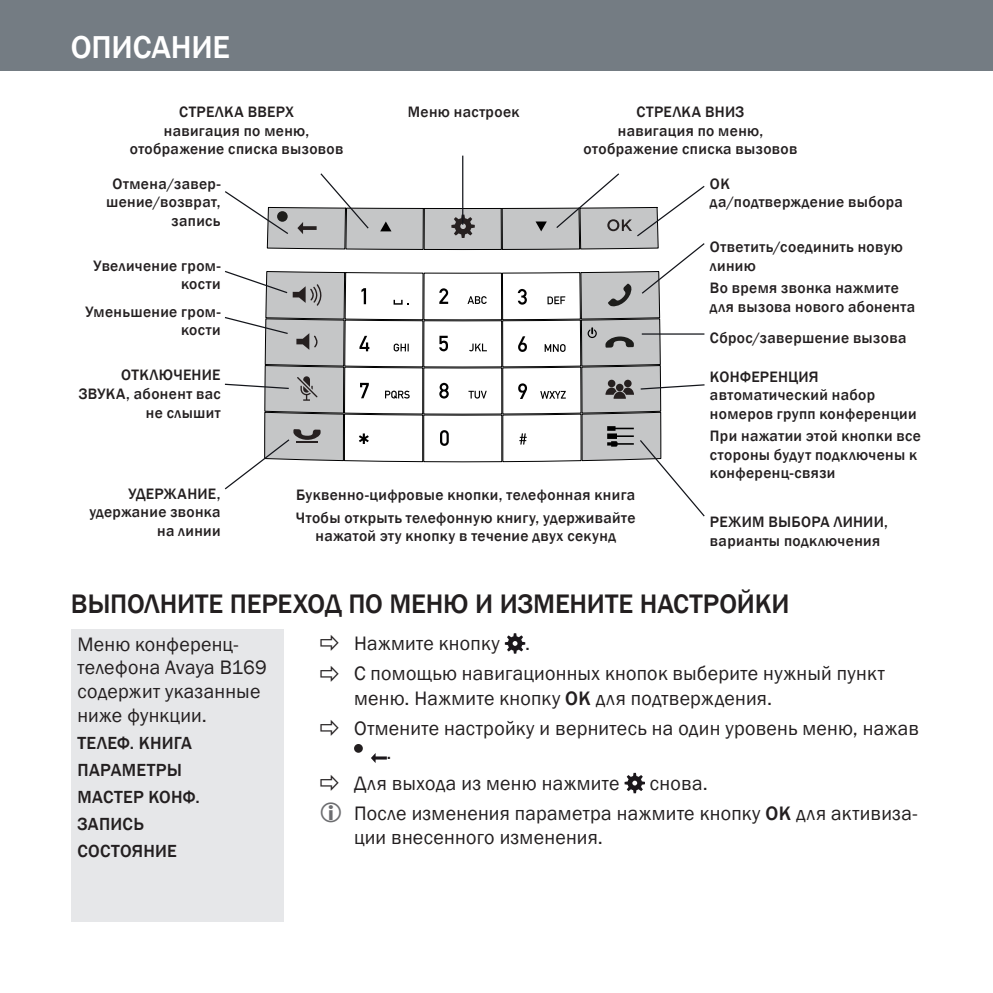
<style>
.page{position:relative;width:993px;height:993px;background:#fff}
.page>*{position:absolute;margin:0;border:0;box-sizing:border-box;transform-origin:0 0}
.Rubrik_1{font:500 32.5px "Franklin Gothic";letter-spacing:-.01em;color:#fff}
.Rubrik_2{font:500 27.5px "Franklin Gothic";letter-spacing:-.01em;color:#231f20}
.Bröd_ih{font:20px/24.5px "Franklin Gothic";letter-spacing:.015em;color:#231f20}
.Bröd{font:20px/23.8px "Franklin Gothic";letter-spacing:.01em;color:#231f20}
.Bröd_marginal{font:500 18px "Franklin Gothic";letter-spacing:.015em;color:#231f20}
.Bildtext{font:500 15.5px/18.5px "Franklin Gothic";letter-spacing:.025em;color:#231f20}
.s1{font-weight:500}
</style>
<div class="page">
<div style="left:0;top:0;width:992px;height:71px;background:#747c83"></div>
<hr style="left:462px;top:155px;width:1px;height:70px;background:#13151b">
<svg style="left:224px;top:172px;width:481px;height:345px"></svg>
<div style="left:71px;top:629px;width:212px;height:292px;background:#e6e7e9"></div>
<svg style="left:504px;top:633px;width:21px;height:20px"></svg>
<svg style="left:371px;top:753px;width:16px;height:9px"></svg>
<svg style="left:354px;top:743px;width:9px;height:9px"></svg>
<svg style="left:624px;top:772px;width:20px;height:21px"></svg>
<p class="Rubrik_1" style="left:71px;top:27px;width:160px">ОПИСАНИЕ</p>
<p class="Bildtext" style="left:179px;top:103px;width:116px">СТРЕЛКА ВВЕРХ</p>
<p class="Bildtext" style="left:407px;top:103px;width:113px">Mеню настроек</p>
<p class="Bildtext" style="left:130px;top:122px;width:215px;text-align:center">навигация по меню, отображение списка вызовов</p>
<p class="Bildtext" style="left:106px;top:174px;width:116px;text-align:right">Oтмена/завер&shy;шение/возврат, запись</p>
<p class="Bildtext" style="left:94px;top:256px;width:128px;text-align:right">Увеличение гром&shy;кости</p>
<p class="Bildtext" style="left:85px;top:302px;width:136px;text-align:right">Уменьшение гром&shy;кости</p>
<p class="Bildtext" style="left:79px;top:366px;width:143px;text-align:right">ОТКЛЮЧЕНИЕ<br>ЗВУКА, абонент вас не слышит</p>
<p class="Bildtext" style="left:583px;top:103px;width:215px;text-align:center">СТРЕЛКА ВНИЗ<br>навигация по меню, отображение списка вызовов</p>
<p class="Bildtext" style="left:709px;top:174px;width:194px">OK<br>да/подтверждение выбора</p>
<p class="Bildtext" style="left:709px;top:238px;width:194px">Ответить/соединить новую линию</p>
<p class="Bildtext" style="left:709px;top:279px;width:207px">Во время звонка нажмите для вызова нового абонента</p>
<p class="Bildtext" style="left:709px;top:328px;width:198px">Сброс/завершение вызова</p>
<p class="Bildtext" style="left:709px;top:367px;width:208px">КОНФЕРЕНЦИЯ автоматический набор номеров групп конференции</p>
<p class="Bildtext" style="left:709px;top:427px;width:212px">При нажатии этой кнопки все стороны будут подключены к конференц-связи</p>
<p class="Bildtext" style="left:709px;top:513px;width:179px">РЕЖИМ ВЫБОРА ЛИНИИ, варианты подключения</p>
<p class="Bildtext" style="left:89px;top:484px;width:133px;text-align:right">УДЕРЖАНИЕ, удержание звонка на линии</p>
<p class="Bildtext" style="left:296px;top:486px;width:340px">Буквенно-цифровые кнопки, телефонная книга</p>
<p class="Bildtext" style="left:296px;top:508px;width:341px;text-align:center">Чтобы открыть телефонную книгу, удерживайте нажатой эту кнопку в течение двух секунд</p>
<p class="Rubrik_2" style="left:71px;top:587px;width:719px">ВЫПОЛНИТЕ ПЕРЕХОД ПО МЕНЮ И ИЗМЕНИТЕ НАСТРОЙКИ</p>
<p class="Bröd" style="left:77px;top:632px;width:191px">Меню конференц&shy;телефона Avaya B169 содержит указанные ниже функции.</p>
<p class="Bröd_marginal" style="left:77px;top:731px;width:116px">ТЕЛЕФ. КНИГА</p>
<p class="Bröd_marginal" style="left:77px;top:758px;width:106px">ПАРАМЕТРЫ</p>
<p class="Bröd_marginal" style="left:77px;top:785px;width:124px">МАСТЕР КОНФ.</p>
<p class="Bröd_marginal" style="left:77px;top:812px;width:68px">ЗАПИСЬ</p>
<p class="Bröd_marginal" style="left:77px;top:839px;width:101px">СОСТОЯНИЕ</p>
<p class="Bröd_ih" style="left:354px;top:631px;width:147px">Нажмите кнопку</p>
<p class="Bröd_ih" style="left:525px;top:631px;width:6px">.</p>
<p class="Bröd_ih" style="left:354px;top:661px;width:532px">С помощью навигационных кнопок выберите нужный пункт меню. Нажмите кнопку <span class="s1">OK</span> для подтверждения.</p>
<p class="Bröd_ih" style="left:386px;top:716px;width:534px;text-indent:-32px">Отмените настройку и вернитесь на один уровень меню, нажав .</p>
<p class="Bröd_ih" style="left:354px;top:770px;width:267px">Для выхода из меню нажмите</p>
<p class="Bröd_ih" style="left:649px;top:770px;width:59px">снова.</p>
<p class="Bröd_ih" style="left:354px;top:801px;width:565px">После изменения параметра нажмите кнопку <span class="s1">OK</span> для активиза&shy;ции внесенного изменения.</p>
</div>
